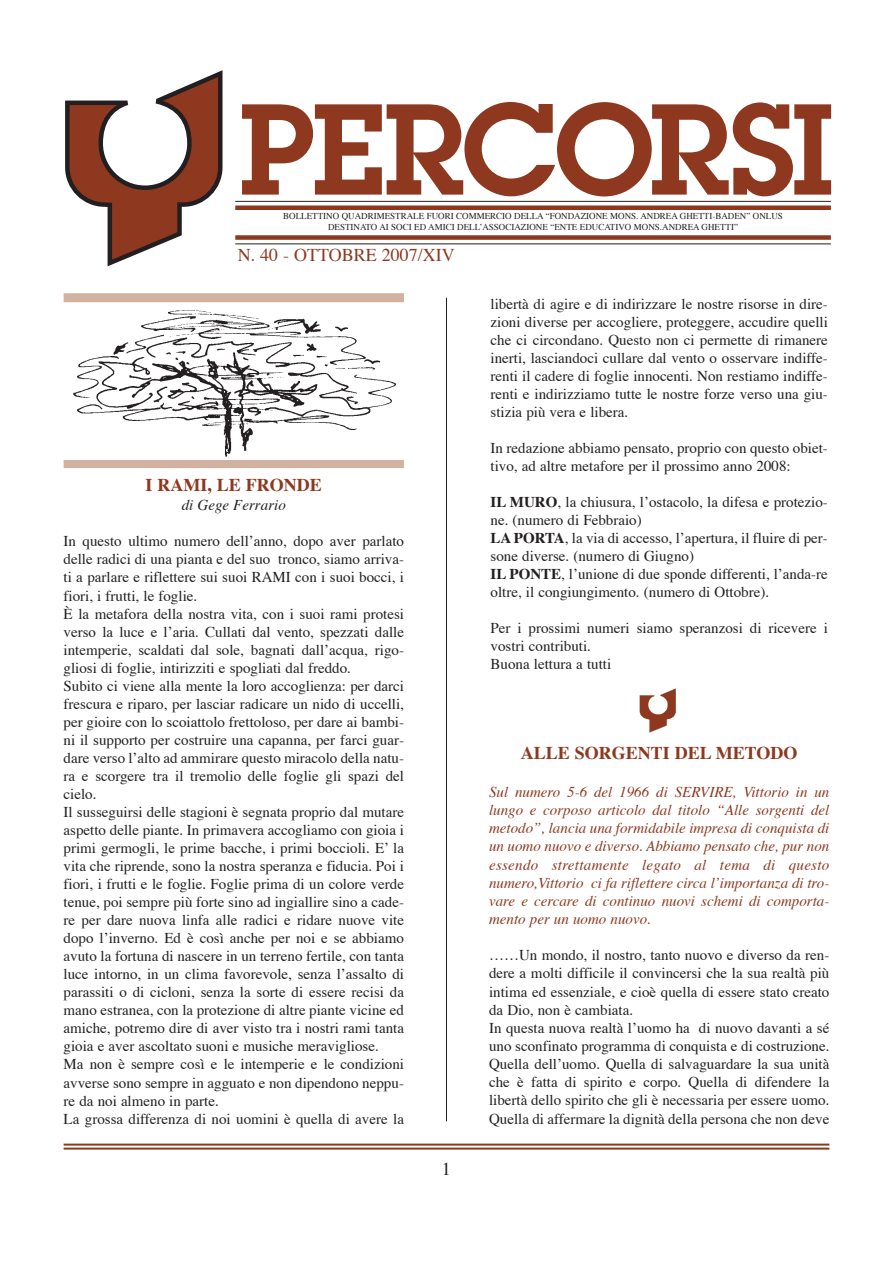
<style>
.page{position:relative;width:893px;height:1263px;background:#fff}
.page>*{position:absolute;margin:0;border:0;box-sizing:border-box;transform-origin:0 0}
.t1{font:600 126.3px "Lubalin Graph";letter-spacing:-.025em;color:#8e391f}
.t2{font:700 18px "Times";color:#8e391f}
.t3{font:18px "Times";color:#8e391f}
.t4{font:18px "Times";color:#231f20}
.t5{font:15px/18px "Times";color:#231f20}
.t6{font:italic 15px/18.1px "Times";color:#8e391f;text-align:justify}
.t7{font:italic 15px "Times";color:#231f20}
.t8{font:9px/10.8px "Times";color:#231f20;text-align:center}
.s1{font-weight:700}
</style>
<div class="page">
<svg style="left:65px;top:70px;width:157px;height:196px"></svg>
<hr style="left:235px;top:206px;width:595px;height:4px;background:#8e391f">
<hr style="left:235px;top:201px;width:595px;height:1px;background:#231f20">
<div style="left:235px;top:235px;width:595px;height:5px;background:#8e391f"></div>
<hr style="left:235px;top:244px;width:595px;height:1px;background:#231f20">
<hr style="left:446px;top:298px;width:1px;height:823px;background:#231f20">
<hr style="left:64px;top:1144px;width:765px;height:2px;background:#8e391f">
<hr style="left:64px;top:1148px;width:765px;height:2px;background:#8e391f">
<div style="left:64px;top:293px;width:340px;height:9px;background:#d3b19f"></div>
<div style="left:64px;top:459px;width:340px;height:9px;background:#d3b19f"></div>
<img style="left:639px;top:688px;width:37px;height:45px">
<img style="left:73px;top:310px;width:323px;height:147px">
<h1 class="t1" style="left:239px;top:104px;width:597px">PERCORSI</h1>
<p class="t8" style="left:283px;top:212px;width:501px">BOLLETTINO QUADRIMESTRALE FUORI COMMERCIO DELLA “FONDAZIONE MONS. ANDREA GHETTI-BADEN” ONLUS<br>DESTINATO AI SOCI ED AMICI DELL’ASSOCIAZIONE “ENTE EDUCATIVO MONS.ANDREA GHETTI”</p>
<p class="t3" style="left:238px;top:248px;width:218px">N. 40 - OTTOBRE 2007/XIV</p>
<p class="t2" style="left:145px;top:477px;width:178px">I RAMI, LE FRONDE</p>
<p class="t7" style="left:182px;top:499px;width:106px">di Gege Ferrario</p>
<p class="t5" style="left:64px;top:534px;width:342px">In questo ultimo numero dell’anno, dopo aver parlato delle radici di una pianta e del suo tronco, siamo arriva&shy;ti a parlare e riflettere sui suoi RAMI con i suoi bocci, i fiori, i frutti, le foglie.<br>È la metafora della nostra vita, con i suoi rami protesi verso la luce e l’aria. Cullati dal vento, spezzati dalle intemperie, scaldati dal sole, bagnati dall’acqua, rigo&shy;gliosi di foglie, intirizziti e spogliati dal freddo.<br>Subito ci viene alla mente la loro accoglienza: per darci frescura e riparo, per lasciar radicare un nido di uccelli, per gioire con lo scoiattolo frettoloso, per dare ai bambi&shy;ni il supporto per costruire una capanna, per farci guar&shy;dare verso l’alto ad ammirare questo miracolo della natu&shy;ra e scorgere tra il tremolio delle foglie gli spazi del cielo.<br>Il susseguirsi delle stagioni è segnata proprio dal mutare aspetto delle piante. In primavera accogliamo con gioia i primi germogli, le prime bacche, i primi boccioli. E’ la vita che riprende, sono la nostra speranza e fiducia. Poi i fiori, i frutti e le foglie. Foglie prima di un colore verde tenue, poi sempre più forte sino ad ingiallire sino a cade&shy;re per dare nuova linfa alle radici e ridare nuove vite dopo l’inverno. Ed è così anche per noi e se abbiamo avuto la fortuna di nascere in un terreno fertile, con tanta luce intorno, in un clima favorevole, senza l’assalto di parassiti o di cicloni, senza la sorte di essere recisi da mano estranea, con la protezione di altre piante vicine ed amiche, potremo dire di aver visto tra i nostri rami tanta gioia e aver ascoltato suoni e musiche meravigliose.<br>Ma non è sempre così e le intemperie e le condizioni avverse sono sempre in agguato e non dipendono neppu&shy;re da noi almeno in parte.<br>La grossa differenza di noi uomini è quella di avere la</p>
<p class="t4" style="left:442px;top:1161px;width:10px">1</p>
<p class="t5" style="left:490px;top:297px;width:339px;text-align:justify">libertà di agire e di indirizzare le nostre risorse in dire&shy;zioni diverse per accogliere, proteggere, accudire quelli che ci circondano. Questo non ci permette di rimanere inerti, lasciandoci cullare dal vento o osservare indiffe&shy;renti il cadere di foglie innocenti. Non restiamo indiffe&shy;renti e indirizziamo tutte le nostre forze verso una giu&shy;stizia più vera e libera.</p>
<p class="t5" style="left:490px;top:441px;width:339px">In redazione abbiamo pensato, proprio con questo obiet&shy;tivo, ad altre metafore per il prossimo anno 2008:</p>
<p class="t5" style="left:490px;top:495px;width:339px"><span class="s1">IL MURO</span>, la chiusura, l’ostacolo, la difesa e protezio&shy;ne. (numero di Febbraio)<br><span class="s1">LA PORTA</span>, la via di accesso, l’apertura, il fluire di per&shy;sone diverse. (numero di Giugno)<br><span class="s1">IL PONTE</span>, l’unione di due sponde differenti, l’anda-re oltre, il congiungimento. (numero di Ottobre).</p>
<p class="t5" style="left:490px;top:621px;width:339px">Per i prossimi numeri siamo speranzosi di ricevere i vostri contributi.<br>Buona lettura a tutti</p>
<p class="t2" style="left:521px;top:746px;width:278px">ALLE SORGENTI DEL METODO</p>
<p class="t6" style="left:489px;top:784px;width:342px">Sul numero 5-6 del 1966 di SERVIRE, Vittorio in un lungo e corposo articolo dal titolo “Alle sorgenti del metodo”, lancia una formidabile impresa di conquista di un uomo nuovo e diverso. Abbiamo pensato che, pur non essendo strettamente legato al tema di questo numero,Vittorio ci fa riflettere circa l’importanza di tro&shy;vare e cercare di continuo nuovi schemi di comporta&shy;mento per un uomo nuovo.</p>
<p class="t5" style="left:489px;top:947px;width:342px">……Un mondo, il nostro, tanto nuovo e diverso da ren&shy;dere a molti difficile il convincersi che la sua realtà più intima ed essenziale, e cioè quella di essere stato creato da Dio, non è cambiata.<br>In questa nuova realtà l’uomo ha di nuovo davanti a sé uno sconfinato programma di conquista e di costruzione.<br>Quella dell’uomo. Quella di salvaguardare la sua unità che è fatta di spirito e corpo. Quella di difendere la libertà dello spirito che gli è necessaria per essere uomo.<br>Quella di affermare la dignità della persona che non deve</p>
</div>
